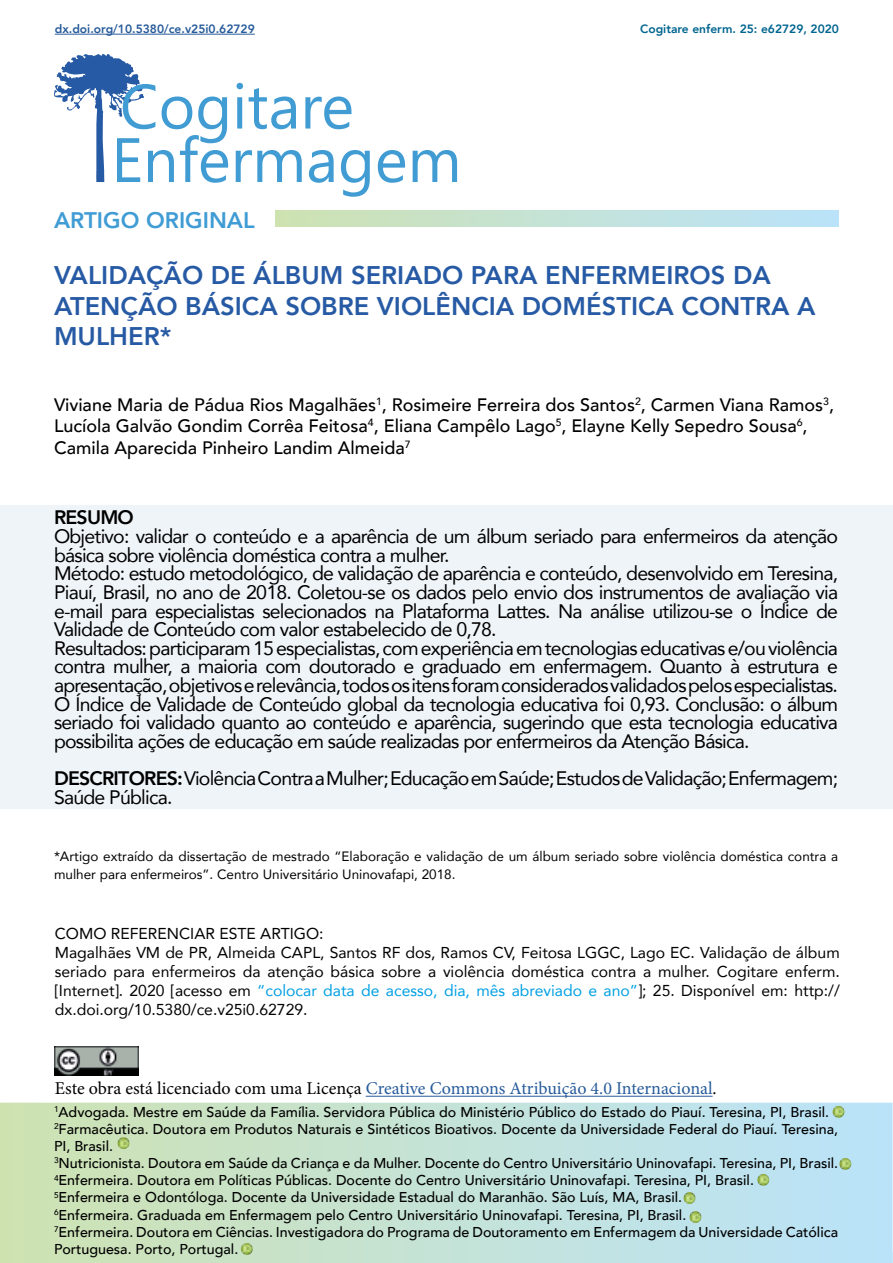
<style>
.page{position:relative;width:893px;height:1263px;background:#fff}
.page>*{position:absolute;margin:0;border:0;box-sizing:border-box;transform-origin:0 0}
.t1{font:800 25.5px/30.6px "Avenir";color:#275aa4}
.t2{font:800 22.5px "Avenir";color:#409cd4}
.t3{font:19.5px/18.6px "Avenir";letter-spacing:-.04em;color:#000}
.t4{font:800 19.5px "Avenir";letter-spacing:-.04em;color:#000}
.t5{font:500 18px/21.6px "Avenir";color:#000}
.t6{font:18px "Minion Pro";color:#275b9b}
.t7{font:15.75px/18.9px "Avenir";color:#000}
.t8{font:500 14.25px/17.1px "Avenir";color:#000}
.t9{font:13.5px/18.8px "Avenir";color:#000}
.t10{font:800 12px "Avenir";color:#275b9b}
.t11{font:800 12px "Avenir";color:#00658f}
.s1{font-weight:800}
.s2{color:#009fe3}
.s3{color:#000}
</style>
<div class="page">
<svg style="left:236px;top:150px;width:66px;height:32px"></svg>
<svg style="left:309px;top:150px;width:25px;height:33px"></svg>
<svg style="left:341px;top:150px;width:29px;height:47px"></svg>
<svg style="left:378px;top:150px;width:27px;height:33px"></svg>
<svg style="left:413px;top:150px;width:44px;height:32px"></svg>
<svg style="left:54px;top:54px;width:174px;height:129px"></svg>
<svg style="left:237px;top:83px;width:6px;height:46px"></svg>
<svg style="left:249px;top:88px;width:47px;height:41px"></svg>
<svg style="left:305px;top:97px;width:46px;height:32px"></svg>
<hr style="left:55px;top:34px;width:200px;height:1px;background:#275b9b">
<div style="left:276px;top:210px;width:563px;height:17px;background:linear-gradient(to right,#cee2b2,#bae3fb)"></div>
<div style="left:0;top:505px;width:893px;height:304px;background:#eff4f9"></div>
<svg style="left:0;top:1103px;width:892px;height:140px;background:#c4e2d6"></svg>
<svg style="left:833px;top:1106px;width:11px;height:12px"></svg>
<svg style="left:118px;top:1137px;width:11px;height:12px"></svg>
<svg style="left:684px;top:1192px;width:11px;height:12px"></svg>
<svg style="left:689px;top:1211px;width:12px;height:12px"></svg>
<svg style="left:839px;top:1158px;width:12px;height:12px"></svg>
<svg style="left:757px;top:1174px;width:12px;height:12px"></svg>
<img style="left:55px;top:1047px;width:83px;height:29px">
<hr style="left:366px;top:1096px;width:347px;height:1px;background:#275b9b">
<svg style="left:0;top:1243px;width:892px;height:20px;background:#c4e2d5"></svg>
<p class="t10" style="left:55px;top:20px;width:201px">dx.doi.org/10.5380/ce.v25i0.62729</p>
<p class="t11" style="left:640px;top:20px;width:200px">Cogitare enferm. 25: e62729, 2020</p>
<p class="t2" style="left:54px;top:202px;width:202px">ARTIGO ORIGINAL</p>
<h1 class="t1" style="left:54px;top:260px;width:763px">VALIDAÇÃO DE ÁLBUM SERIADO PARA ENFERMEIROS DA<br>ATENÇÃO BÁSICA SOBRE VIOLÊNCIA DOMÉSTICA CONTRA A<br>MULHER*</h1>
<p class="t5" style="left:54px;top:393px;width:782px">Viviane Maria de Pádua Rios Magalhães<sup>1</sup>, Rosimeire Ferreira dos Santos<sup>2</sup>, Carmen Viana Ramos<sup>3</sup>,<br>Lucíola Galvão Gondim Corrêa Feitosa<sup>4</sup>, Eliana Campêlo Lago<sup>5</sup>, Elayne Kelly Sepedro Sousa<sup>6</sup>,<br>Camila Aparecida Pinheiro Landim Almeida<sup>7</sup></p>
<p class="t4" style="left:54px;top:502px;width:81px">RESUMO</p>
<p class="t3" style="left:54px;top:526px;width:786px">Objetivo: validar o conteúdo e a aparência de um álbum seriado para enfermeiros da atenção básica sobre violência doméstica contra a mulher.<br>Método: estudo metodológico, de validação de aparência e conteúdo, desenvolvido em Teresina, Piauí, Brasil, no ano de 2018. Coletou-se os dados pelo envio dos instrumentos de avaliação via e-mail para especialistas selecionados na Plataforma Lattes. Na análise utilizou-se o Índice de Validade de Conteúdo com valor estabelecido de 0,78.<br>Resultados: participaram 15 especialistas, com experiência em tecnologias educativas e/ou violência contra mulher, a maioria com doutorado e graduado em enfermagem. Quanto à estrutura e apresentação, objetivos e relevância, todos os itens foram considerados validados pelos especialistas.<br>O Índice de Validade de Conteúdo global da tecnologia educativa foi 0,93. Conclusão: o álbum seriado foi validado quanto ao conteúdo e aparência, sugerindo que esta tecnologia educativa possibilita ações de educação em saúde realizadas por enfermeiros da Atenção Básica.</p>
<p class="t3" style="left:54px;top:768px;width:786px"><span class="s1">DESCRITORES:</span> Violência Contra a Mulher; Educação em Saúde; Estudos de Validação; Enfermagem;<br>Saúde Pública.</p>
<p class="t9" style="left:54px;top:846px;width:786px">*Artigo extraído da dissertação de mestrado “Elaboração e validação de um álbum seriado sobre violência doméstica contra a mulher para enfermeiros”. Centro Universitário Uninovafapi, 2018.</p>
<p class="t7" style="left:55px;top:924px;width:786px">COMO REFERENCIAR ESTE ARTIGO:<br>Magalhães VM de PR, Almeida CAPL, Santos RF dos, Ramos CV, Feitosa LGGC, Lago EC. Validação de álbum seriado para enfermeiros da atenção básica sobre a violência doméstica contra a mulher. Cogitare enferm. [Internet]. 2020 [acesso em <span class="s2">“colocar data de acesso, dia, mês abreviado e ano”</span>]; 25. Disponível em: http:// dx.doi.org/10.5380/ce.v25i0.62729.</p>
<p class="t6" style="left:55px;top:1076px;width:663px"><span class="s3">Este obra está licenciado com uma Licença</span> Creative Commons Atribuição 4.0 Internacional<span class="s3">.</span></p>
<p class="t8" style="left:54px;top:1103px;width:786px"><sup>1</sup>Advogada. Mestre em Saúde da Família. Servidora Pública do Ministério Público do Estado do Piauí. Teresina, PI, Brasil.<br><sup>2</sup>Farmacêutica. Doutora em Produtos Naturais e Sintéticos Bioativos. Docente da Universidade Federal do Piauí. Teresina, PI, Brasil.<br><sup>3</sup>Nutricionista. Doutora em Saúde da Criança e da Mulher. Docente do Centro Universitário Uninovafapi. Teresina, PI, Brasil.<br><sup>4</sup>Enfermeira. Doutora em Políticas Públicas. Docente do Centro Universitário Uninovafapi. Teresina, PI, Brasil.<br><sup>5</sup>Enfermeira e Odontóloga. Docente da Universidade Estadual do Maranhão. São Luís, MA, Brasil.<br><sup>6</sup>Enfermeira. Graduada em Enfermagem pelo Centro Universitário Uninovafapi. Teresina, PI, Brasil.<br><sup>7</sup>Enfermeira. Doutora em Ciências. Investigadora do Programa de Doutoramento em Enfermagem da Universidade Católica Portuguesa. Porto, Portugal.</p>
</div>
